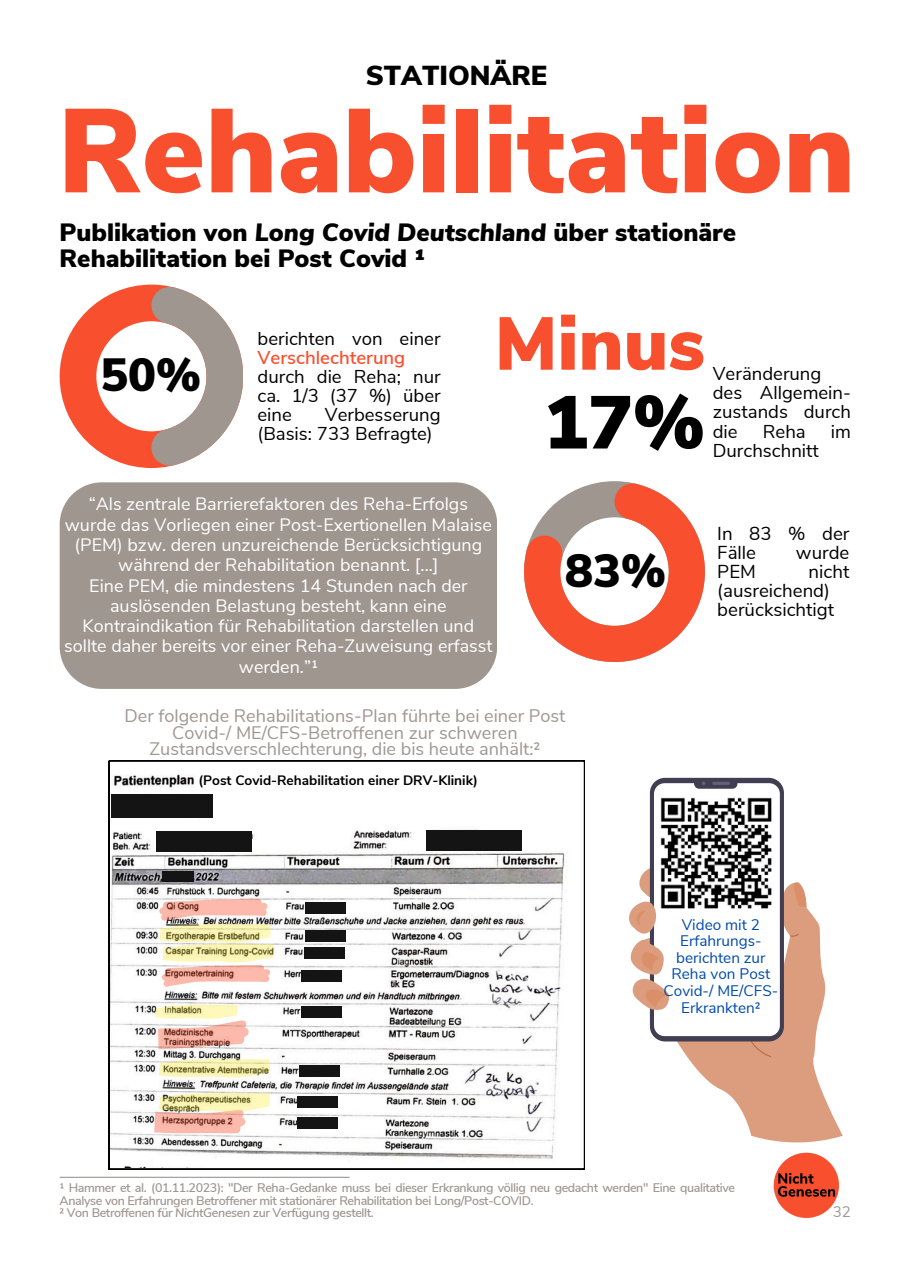
<style>
.page{position:relative;width:911px;height:1281px;background:#fff}
.page>*{position:absolute;margin:0;border:0;box-sizing:border-box;transform-origin:0 0}
.t1{font:900 118.65px "Nunito Sans";color:#f8502f}
.t2{font:900 74.55px/78.8px "Nunito Sans";color:#f8502f;text-align:right}
.t3{font:900 46.5px "Nunito Sans";color:#000}
.t4{font:900 27.45px "Nunito Sans";color:#000}
.t5{font:900 24.9px/25.8px "Nunito Sans";color:#000}
.t6{font:18.75px/19.2px "Nunito Sans";color:#000}
.t7{font:18.6px/19.2px "Nunito Sans";color:#000}
.t8{font:18.15px/16.8px "Nunito Sans";color:#9f9690;text-align:center}
.t9{font:18px/20.2px "Nunito Sans";color:#fff;text-align:center}
.t10{font:15.3px/16.5px "Nunito Sans";color:#004aad;text-align:center}
.t11{font:15.15px "Nunito Sans";color:#9f9690}
.t12{font:700 13.65px "Nunito Sans";color:#000}
.t13{font:600 12.45px/12.5px "Nunito Sans";letter-spacing:-.03em;color:#9f9690}
.s1{font-style:italic}
.s2{font-weight:600;color:#f8502f}
.s3{color:#000}
</style>
<div class="page">
<svg style="left:60px;top:284px;width:183px;height:184px"></svg>
<svg style="left:524px;top:481px;width:180px;height:181px"></svg>
<svg style="left:655px;top:908px;width:187px;height:234px;fill:#db9d7d"></svg>
<svg style="left:746px;top:1041px;width:24px;height:16px"></svg>
<svg style="left:789px;top:933px;width:9px;height:3px"></svg>
<svg style="left:649px;top:777px;width:134px;height:264px;fill:#423e52"></svg>
<div style="left:653px;top:783px;width:126px;height:253px;background:#fff;border-radius:11px"></div>
<svg style="left:629px;top:863px;width:40px;height:147px"></svg>
<div style="left:693px;top:778px;width:44px;height:10px;background:#423e52;border-radius:5px"></div>
<hr style="left:712px;top:781px;width:17px;height:3px;background:#655e7c;border-radius:2px">
<svg style="left:779px;top:834px;width:28px;height:89px"></svg>
<img style="left:660px;top:797px;width:112px;height:112px">
<div style="left:60px;top:482px;width:437px;height:207px;background:#9f9690"></div>
<hr style="left:60px;top:1176px;width:289px;height:1px;background:#9f9690">
<svg style="left:109px;top:760px;width:475px;height:408px"></svg>
<div style="left:156px;top:831px;width:96px;height:21px;background:#141414"></div>
<div style="left:425px;top:830px;width:96px;height:20px;background:#141414"></div>
<svg style="left:159px;top:1058px;width:111px;height:19px"></svg>
<svg style="left:154px;top:1092px;width:116px;height:45px"></svg>
<svg style="left:155px;top:1004px;width:94px;height:45px"></svg>
<div style="left:111px;top:793px;width:102px;height:24px;background:#141414"></div>
<svg style="left:159px;top:898px;width:115px;height:88px"></svg>
<div style="left:162px;top:870px;width:32px;height:11px;background:#141414"></div>
<div style="left:305px;top:902px;width:41px;height:11px;background:#141414"></div>
<div style="left:305px;top:930px;width:40px;height:11px;background:#141414"></div>
<div style="left:303px;top:947px;width:41px;height:11px;background:#141414"></div>
<div style="left:301px;top:970px;width:41px;height:11px;background:#141414"></div>
<div style="left:301px;top:1006px;width:41px;height:11px;background:#141414"></div>
<div style="left:299px;top:1065px;width:40px;height:11px;background:#141414"></div>
<div style="left:297px;top:1096px;width:41px;height:11px;background:#141414"></div>
<div style="left:297px;top:1117px;width:41px;height:11px;background:#141414"></div>
<img style="left:773px;top:1152px;width:66px;height:66px">
<p class="t4" style="left:365px;top:58px;width:183px">STATIONÄRE</p>
<p class="t1" style="left:58px;top:72px;width:798px">Rehabilitation</p>
<h5 class="t5" style="left:60px;top:220px;width:677px">Publikation von <span class="s1">Long Covid Deutschland</span> über stationäre<br>Rehabilitation bei Post Covid <span class="s1">¹</span></h5>
<h2 class="t3" style="left:100px;top:344px;width:102px">50%</h2>
<h1 class="t7" style="left:257px;top:329px;width:184px">berichten von einer<br><span class="s2">Verschlechterung </span>durch die Reha; nur ca. 1/3 (37 %) über eine</h1>
<h1 class="t7" style="left:257px;top:405px;width:184px;text-indent:67px">Verbesserung (Basis: 733 Befragte)</h1>
<h4 class="t2" style="left:494px;top:306px;width:212px">Minus<br><span class="s3">17%</span></h4>
<h5 class="t7" style="left:712px;top:364px;width:140px">Veränderung des Allgemein&shy;zustands durch die</h5>
<h5 class="t7" style="left:762px;top:422px;width:44px">Reha</h5>
<h5 class="t7" style="left:830px;top:422px;width:22px">im</h5>
<h5 class="t7" style="left:712px;top:441px;width:107px">Durchschnitt</h5>
<h5 class="t9" style="left:64px;top:494px;width:429px">“Als zentrale Barrierefaktoren des Reha-Erfolgs wurde das Vorliegen einer Post-Exertionellen Malaise (PEM) bzw. deren unzureichende Berücksichtigung während der Rehabilitation benannt. [...]<br>Eine PEM, die mindestens 14 Stunden nach der auslösenden Belastung besteht, kann eine Kontraindikation für Rehabilitation darstellen und sollte daher bereits vor einer Reha-Zuweisung erfasst werden.”¹</h5>
<h5 class="t3" style="left:565px;top:540px;width:102px">83%</h5>
<p class="t8" style="left:124px;top:707px;width:442px">Der folgende Rehabilitations-Plan führte bei einer Post<br>Covid-/ ME/CFS-Betroffenen zur schweren<br>Zustandsverschlechterung, die bis heute anhält:²</p>
<p class="t12" style="left:198px;top:770px;width:281px">(Post Covid-Rehabilitation einer DRV-Klinik)</p>
<h3 class="t6" style="left:717px;top:524px;width:134px">In 83 % der<br>Fälle</h3>
<h3 class="t6" style="left:795px;top:543px;width:55px">wurde</h3>
<h3 class="t6" style="left:717px;top:562px;width:134px;text-indent:91px">nicht (ausreichend) berücksichtigt</h3>
<h3 class="t6" style="left:717px;top:562px;width:40px">PEM</h3>
<h5 class="t10" style="left:663px;top:916px;width:116px">Video mit 2<br>Erfahrungs&shy;berichten zur<br>Reha von Post<br>Covid-/ ME/CFS-<br>Erkrankten²</h5>
<p class="t13" style="left:60px;top:1181px;width:676px">¹ Hammer et al. (01.11.2023): "Der Reha-Gedanke muss bei dieser Erkrankung völlig neu gedacht werden" Eine qualitative<br>Analyse von Erfahrungen Betroffener mit stationärer Rehabilitation bei Long/Post-COVID.</p>
<p class="t13" style="left:60px;top:1206px;width:315px">² Von Betroffenen für <span class="s1">NichtGenesen</span> zur Verfügung gestellt.</p>
<p class="t11" style="left:832px;top:1201px;width:20px">32</p>
</div>
